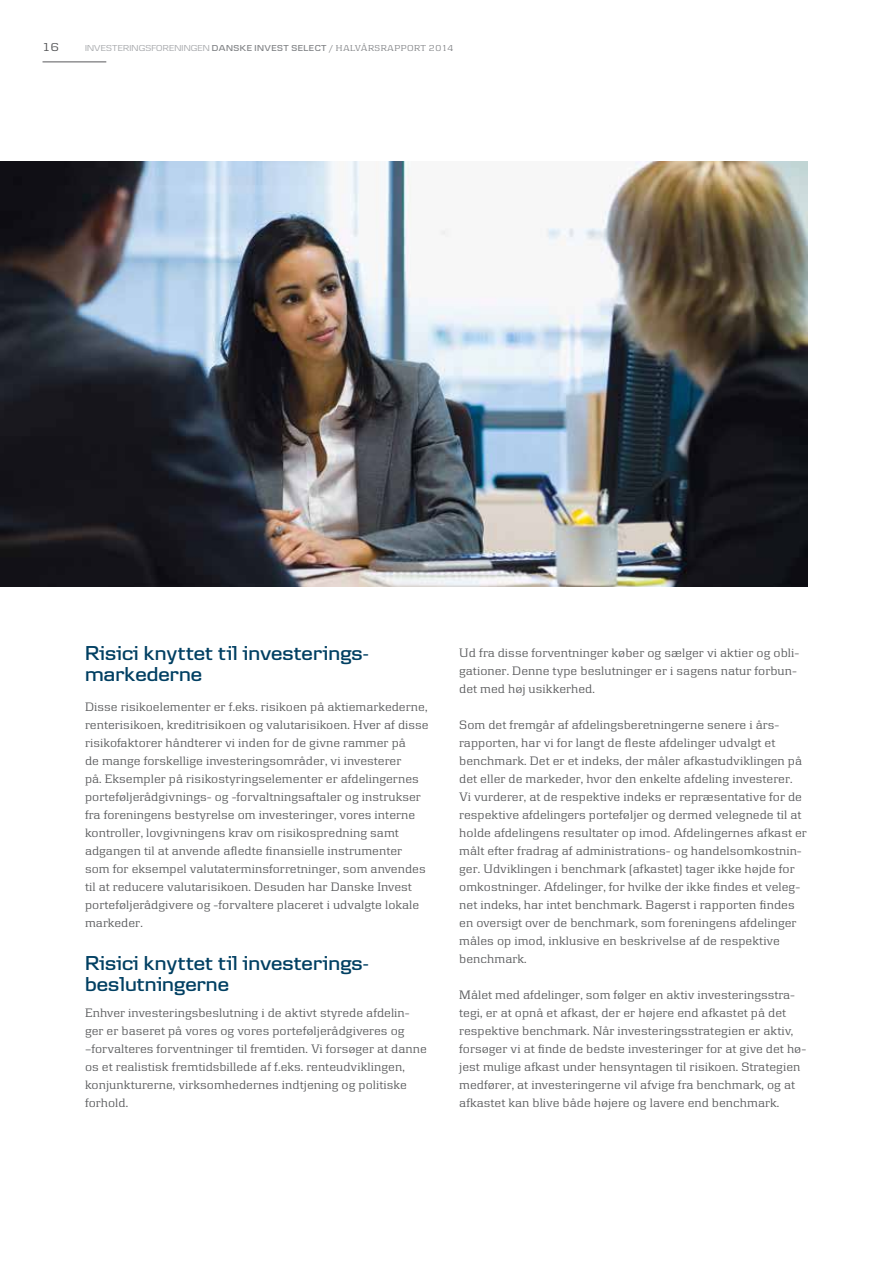
<style>
.page{position:relative;width:893px;height:1263px;background:#fff}
.page>*{position:absolute;margin:0;border:0;box-sizing:border-box;transform-origin:0 0}
.t1{font:600 21px/21px "Danske Headline";letter-spacing:.005em;color:#003f62}
.t2{font:12.75px/18px "Danske Serif";letter-spacing:.005em;color:#58595b}
.t3{font:12px "Danske Headline";color:#58595b}
.t4{font:9px "Danske Headline";letter-spacing:.02em;color:#a7a9ac}
.s1{font-weight:600;color:#808285}
.s2{color:#808285}
.s3{font-family:"Danske Serif";color:#808285}
</style>
<div class="page">
<hr style="left:43px;top:62px;width:63px;height:1px;background:#58595b">
<img style="left:0;top:162px;width:808px;height:425px">
<p class="t3" style="left:43px;top:40px;width:18px">16</p>
<p class="t4" style="left:85px;top:42px;width:370px">INVESTERINGSFORENINGEN <span class="s1">Danske INVEST select</span> <span class="s2">/</span> <span class="s3">HalvÅrsrapport 2014</span></p>
<h1 class="t1" style="left:85px;top:642px;width:285px">Risici knyttet til investerings&shy;markederne</h1>
<p class="t2" style="left:85px;top:697px;width:345px">Disse risikoelementer er f.eks. risikoen på aktiemarkederne, renterisikoen, kreditrisikoen og valutarisikoen. Hver af disse risikofaktorer håndterer vi inden for de givne rammer på<br>de mange forskellige investeringsområder, vi investerer<br>på. Eksempler på risikostyringselementer er afdelingernes porteføljerådgivnings- og -forvaltningsaftaler og instrukser fra foreningens bestyrelse om investeringer, vores interne kontroller, lovgivningens krav om risikospredning samt adgangen til at anvende afledte finansielle instrumenter som for eksempel valutaterminsforretninger, som anvendes til at reducere valutarisikoen. Desuden har Danske Invest porteføljerådgivere og -forvaltere placeret i udvalgte lokale markeder.</p>
<h1 class="t1" style="left:85px;top:952px;width:285px">Risici knyttet til investerings&shy;beslutningerne</h1>
<p class="t2" style="left:85px;top:1003px;width:343px">Enhver investeringsbeslutning i de aktivt styrede afdelin&shy;ger er baseret på vores og vores porteføljerådgiveres og –forvalteres forventninger til fremtiden. Vi forsøger at danne os et realistisk fremtidsbillede af f.eks. renteudviklingen, konjunkturerne, virksomhedernes indtjening og politiske forhold.</p>
<p class="t2" style="left:459px;top:643px;width:342px">Ud fra disse forventninger køber og sælger vi aktier og obli&shy;gationer. Denne type beslutninger er i sagens natur forbun&shy;det med høj usikkerhed.</p>
<p class="t2" style="left:459px;top:715px;width:349px">Som det fremgår af afdelingsberetningerne senere i års&shy;rapporten, har vi for langt de fleste afdelinger udvalgt et benchmark. Det er et indeks, der måler afkastudviklingen på det eller de markeder, hvor den enkelte afdeling investerer.<br>Vi vurderer, at de respektive indeks er repræsentative for de respektive afdelingers porteføljer og dermed velegnede til at holde afdelingens resultater op imod. Afdelingernes afkast er målt efter fradrag af administrations- og handelsomkostnin&shy;ger. Udviklingen i benchmark (afkastet) tager ikke højde for omkostninger. Afdelinger, for hvilke der ikke findes et veleg&shy;net indeks, har intet benchmark. Bagerst i rapporten findes en oversigt over de benchmark, som foreningens afdelinger måles op imod, inklusive en beskrivelse af de respektive benchmark.</p>
<p class="t2" style="left:459px;top:985px;width:349px">Målet med afdelinger, som følger en aktiv investeringsstra&shy;tegi, er at opnå et afkast, der er højere end afkastet på det respektive benchmark. Når investeringsstrategien er aktiv, forsøger vi at finde de bedste investeringer for at give det hø&shy;jest mulige afkast under hensyntagen til risikoen. Strategien medfører, at investeringerne vil afvige fra benchmark, og at afkastet kan blive både højere og lavere end benchmark.</p>
</div>
